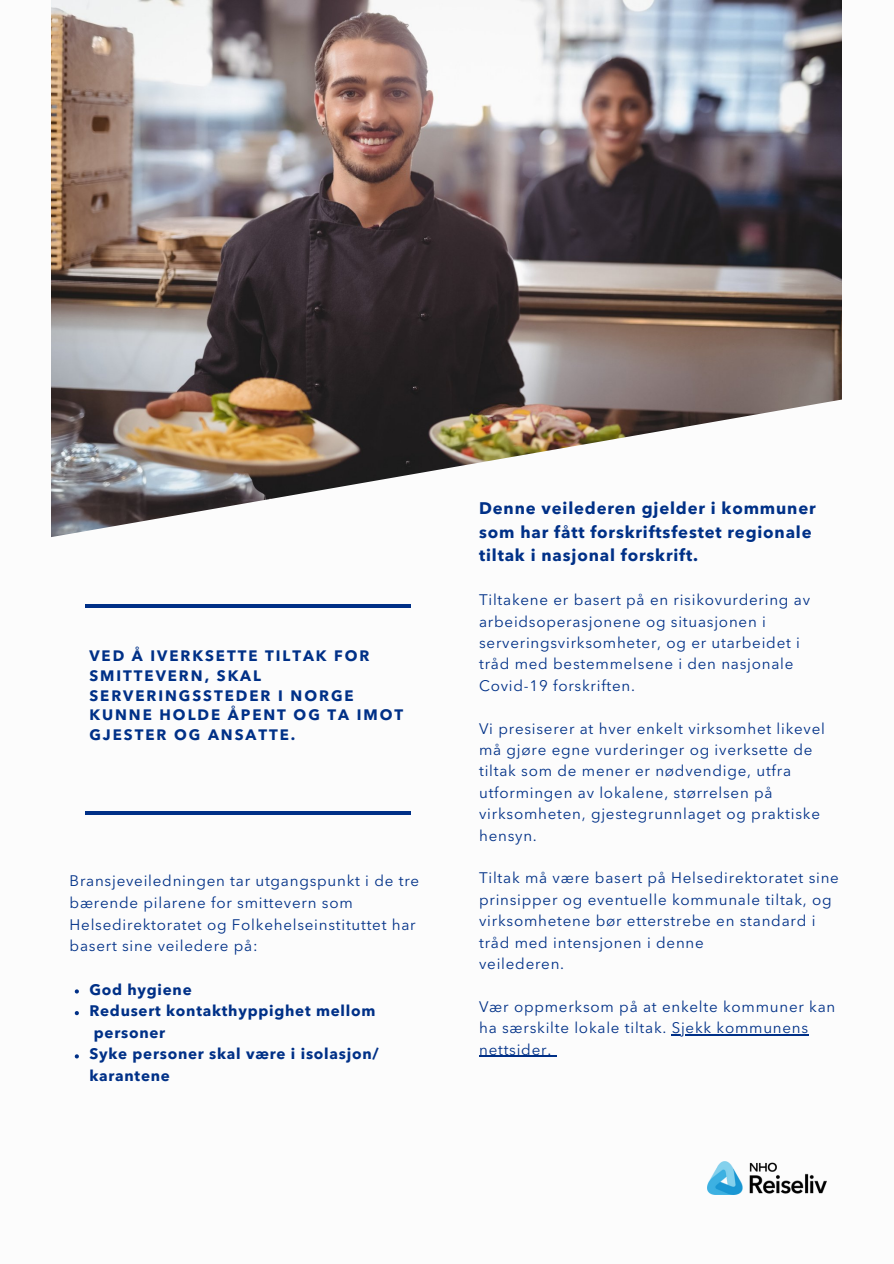
<style>
.page{position:relative;width:894px;height:1264px;background:#fff}
.page>*{position:absolute;margin:0;border:0;box-sizing:border-box;transform-origin:0 0}
.t1{font:700 16.65px/23.7px "Avenir Next LT Pro";letter-spacing:.05em;color:#003087}
.t2{font:15.15px/21.5px "Avenir Next LT Pro";letter-spacing:.05em;color:#003087}
.t3{font:700 15.15px/21.6px "Avenir Next LT Pro";letter-spacing:.05em;color:#003087}
.t4{font:700 15px/19.6px "Avenir Next LT Pro";letter-spacing:.13em;color:#003087}
</style>
<div class="page">
<img style="left:51px;top:0;width:790px;height:26px">
<img style="left:51px;top:26px;width:791px;height:1169px">
<hr style="left:671px;top:1034px;width:137px;height:1px;background:#003087">
<hr style="left:479px;top:1055px;width:73px;height:1px;background:#003087">
<hr style="left:85px;top:811px;width:325px;height:3px;background:#003087">
<hr style="left:85px;top:604px;width:325px;height:3px;background:#003087">
<svg style="left:75px;top:989px;width:4px;height:4px"></svg>
<svg style="left:75px;top:1011px;width:4px;height:4px"></svg>
<svg style="left:75px;top:1054px;width:4px;height:4px"></svg>
<p class="t4" style="left:89px;top:647px;width:315px">VED Å IVERKSETTE TILTAK FOR<br>SMITTEVERN, SKAL<br>SERVERINGSSTEDER I NORGE<br>KUNNE HOLDE ÅPENT OG TA IMOT<br>GJESTER OG ANSATTE.</p>
<p class="t2" style="left:70px;top:871px;width:351px">Bransjeveiledningen tar utgangspunkt i de tre bærende pilarene for smittevern som Helsedirektoratet og Folkehelseinstituttet har basert sine veiledere på:</p>
<p class="t3" style="left:89px;top:979px;width:104px">God hygiene</p>
<p class="t3" style="left:89px;top:1001px;width:287px">Redusert kontakthyppighet mellom personer</p>
<p class="t3" style="left:89px;top:1044px;width:291px">Syke personer skal være i isolasjon/ karantene</p>
<p class="t1" style="left:479px;top:498px;width:338px">Denne veilederen gjelder i kommuner som har fått forskriftsfestet regionale tiltak i nasjonal forskrift.</p>
<p class="t2" style="left:479px;top:590px;width:332px">Tiltakene er basert på en risikovurdering av</p>
<p class="t2" style="left:479px;top:612px;width:322px">arbeidsoperasjonene og situasjonen i serveringsvirksomheter, og er utarbeidet i</p>
<p class="t2" style="left:479px;top:655px;width:316px">tråd med bestemmelsene i den nasjonale<br>Covid-19 forskriften.</p>
<p class="t2" style="left:479px;top:719px;width:347px">Vi presiserer at hver enkelt virksomhet likevel må gjøre egne vurderinger og iverksette de tiltak som de mener er nødvendige, utfra utformingen av lokalene, størrelsen på virksomheten, gjestegrunnlaget og praktiske hensyn.</p>
<p class="t2" style="left:479px;top:868px;width:361px">Tiltak må være basert på Helsedirektoratet sine prinsipper og eventuelle kommunale tiltak, og virksomhetene bør etterstrebe en standard i tråd med intensjonen i denne</p>
<p class="t2" style="left:479px;top:954px;width:87px">veilederen.</p>
<p class="t2" style="left:479px;top:997px;width:357px">Vær oppmerksom på at enkelte kommuner kan ha særskilte lokale tiltak. Sjekk kommunens nettsider.</p>
</div>
